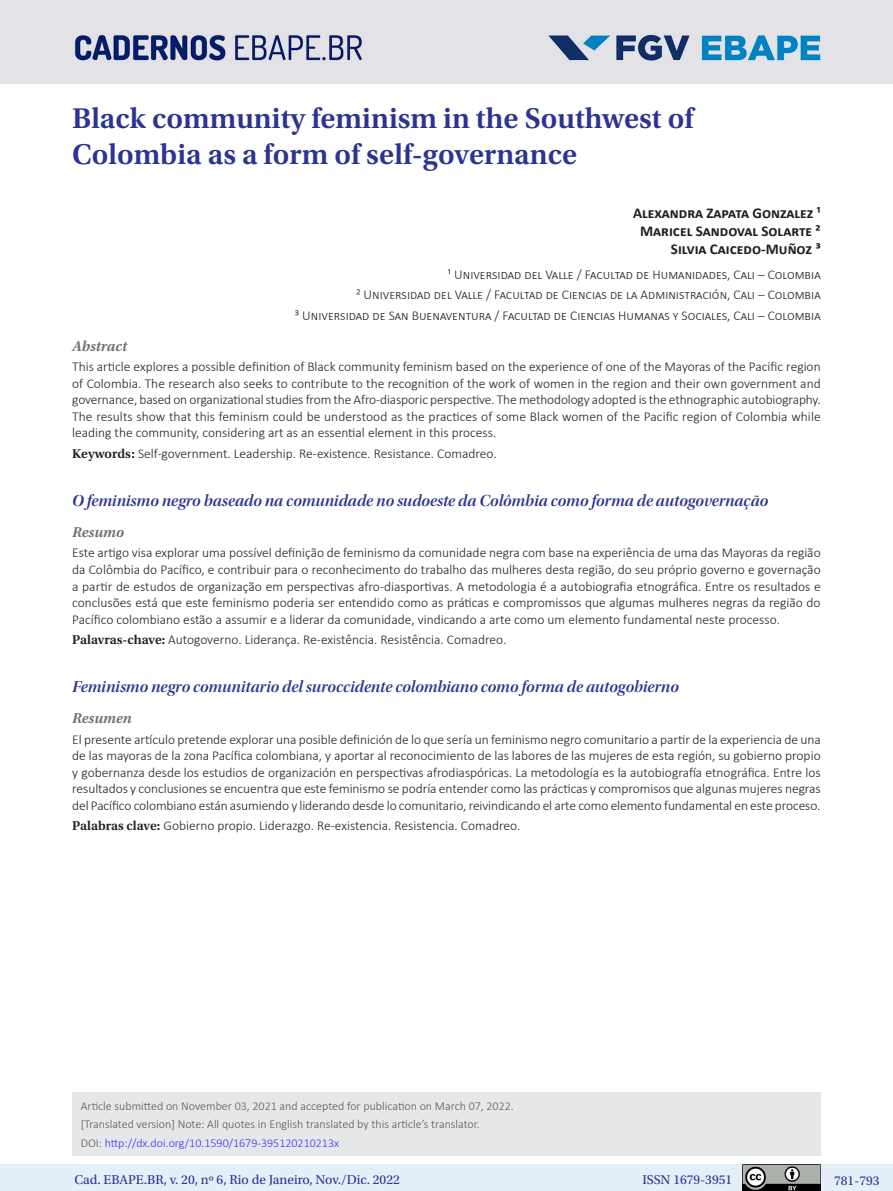
<style>
.page{position:relative;width:893px;height:1191px;background:#fff}
.page>*{position:absolute;margin:0;border:0;box-sizing:border-box;transform-origin:0 0}
._01_título_PT{font:600 30px/36px "Utopia Std";color:#2b3393}
._03_3_1_título_IN{font:16.5px "Utopia Std Semibold Disp It";color:#2b3393}
._02_autores{font:700 15px "Calibri";color:#231f20}
._03_0_titulo_resumo{font:italic 600 15px "Utopia Std";color:#6c6d70}
._03_1_1_resumo_PT{font:300 13.5px/16.5px "Calibri";letter-spacing:-.005em;color:#231f20;text-align:justify}
._03_3_2_resumo_IN{font:300 13.5px/16.5px "Calibri";letter-spacing:.005em;color:#231f20;text-align:justify}
._02_autores_-_tit{font:300 13.5px "Calibri";color:#231f20}
._03_1_2_palavras-cha{font:300 13.5px "Calibri";color:#231f20}
._03_1_2_Keywords{font:300 13.5px "Calibri";color:#231f20}
.t1{font:13.5px "Utopia Std";color:#2b3393}
._06_3_nota_de_rodape{font:300 12px "Calibri";color:#57585a}
._06_3_nota_de_rodape-2{font:300 12px "Calibri";color:#33f}
.s1{font-family:"Utopia Std";font-weight:600}
.s2{color:#57585a}
</style>
<div class="page">
<div style="left:0;top:1164px;width:893px;height:27px;background:#e4eff8"></div>
<img style="left:743px;top:1164px;width:78px;height:27px">
<div style="left:0;top:0;width:893px;height:84px;background:#e3e4e8"></div>
<img style="left:74px;top:34px;width:747px;height:27px">
<div style="left:72px;top:1092px;width:749px;height:63px;background:#e6e7e9"></div>
<p class="_01_título_PT" style="left:72px;top:101px;width:623px">Black community feminism in the Southwest of<br>Colombia as a form of self-governance</p>
<p class="_02_autores" style="left:633px;top:203px;width:189px">Alexandra Zapata Gonzalez ¹</p>
<p class="_02_autores" style="left:640px;top:221px;width:182px">Maricel Sandoval Solarte ²</p>
<p class="_02_autores" style="left:671px;top:239px;width:151px">Silvia Caicedo-Muñoz ³</p>
<p class="_02_autores_-_tit" style="left:448px;top:266px;width:374px">¹ Universidad del Valle / Facultad de Humanidades, Cali – Colombia</p>
<p class="_02_autores_-_tit" style="left:356px;top:286px;width:466px">² Universidad del Valle / Facultad de Ciencias de la Administración, Cali – Colombia</p>
<p class="_02_autores_-_tit" style="left:295px;top:307px;width:527px">³ Universidad de San Buenaventura / Facultad de Ciencias Humanas y Sociales, Cali – Colombia</p>
<p class="_03_0_titulo_resumo" style="left:72px;top:337px;width:57px">Abstract</p>
<p class="_03_3_2_resumo_IN" style="left:72px;top:358px;width:750px">This article explores a possible definition of Black community feminism based on the experience of one of the Mayoras of the Pacific region of Colombia. The research also seeks to contribute to the recognition of the work of women in the region and their own government and governance, based on organizational studies from the Afro-diasporic perspective. The methodology adopted is the ethnographic autobiography.<br>The results show that this feminism could be understood as the practices of some Black women of the Pacific region of Colombia while leading the community, considering art as an essential element in this process.</p>
<p class="_03_1_2_palavras-cha" style="left:72px;top:445px;width:426px"><span class="s1">Keywords:</span> Self-government. Leadership. Re-existence. Resistance. Comadreo.</p>
<p class="_03_3_1_título_IN" style="left:72px;top:492px;width:697px">O feminismo negro baseado na comunidade no sudoeste da Colômbia como forma de autogovernação</p>
<p class="_03_0_titulo_resumo" style="left:72px;top:523px;width:53px">Resumo</p>
<p class="_03_1_1_resumo_PT" style="left:72px;top:544px;width:750px">Este artigo visa explorar uma possível definição de feminismo da comunidade negra com base na experiência de uma das Mayoras da região da Colômbia do Pacífico, e contribuir para o reconhecimento do trabalho das mulheres desta região, do seu próprio governo e governação a partir de estudos de organização em perspectivas afro-diasportivas. A metodologia é a autobiografia etnográfica. Entre os resultados e conclusões está que este feminismo poderia ser entendido como as práticas e compromissos que algumas mulheres negras da região do Pacífico colombiano estão a assumir e a liderar da comunidade, vindicando a arte como um elemento fundamental neste processo.</p>
<p class="_03_1_2_Keywords" style="left:72px;top:631px;width:436px"><span class="s1">Palavras-chave:</span> Autogoverno. Liderança. Re-existência. Resistência. Comadreo.</p>
<p class="_03_3_1_título_IN" style="left:72px;top:678px;width:608px">Feminismo negro comunitario del suroccidente colombiano como forma de autogobierno</p>
<p class="_03_0_titulo_resumo" style="left:72px;top:709px;width:61px">Resumen</p>
<p class="_03_1_1_resumo_PT" style="left:72px;top:730px;width:750px">El presente artículo pretende explorar una posible definición de lo que sería un feminismo negro comunitario a partir de la experiencia de una de las mayoras de la zona Pacífica colombiana, y aportar al reconocimiento de las labores de las mujeres de esta región, su gobierno propio y gobernanza desde los estudios de organización en perspectivas afrodiaspóricas. La metodología es la autobiografía etnográfica. Entre los resultados y conclusiones se encuentra que este feminismo se podría entender como las prácticas y compromisos que algunas mujeres negras del Pacífico colombiano están asumiendo y liderando desde lo comunitario, reivindicando el arte como elemento fundamental en este proceso.</p>
<p class="_03_1_2_palavras-cha" style="left:72px;top:817px;width:450px"><span class="s1">Palabras clave:</span> Gobierno propio. Liderazgo. Re-existencia. Resistencia. Comadreo.</p>
<p class="_06_3_nota_de_rodape" style="left:81px;top:1098px;width:434px">Article submitted on November 03, 2021 and accepted for publication on March 07, 2022.</p>
<p class="_06_3_nota_de_rodape" style="left:81px;top:1116px;width:400px">[Translated version] Note: All quotes in English translated by this article’s translator.</p>
<p class="_06_3_nota_de_rodape-2" style="left:81px;top:1135px;width:260px"><span class="s2">DOI:</span> http://dx.doi.org/10.1590/1679-395120210213x</p>
<p class="t1" style="left:74px;top:1172px;width:327px">Cad. EBAPE.BR, v. 20, nº 6, Rio de Janeiro, Nov./Dic. 2022</p>
<p class="t1" style="left:642px;top:1172px;width:91px">ISSN 1679-3951</p>
<p class="t1" style="left:834px;top:1173px;width:47px">781-793</p>
</div>
